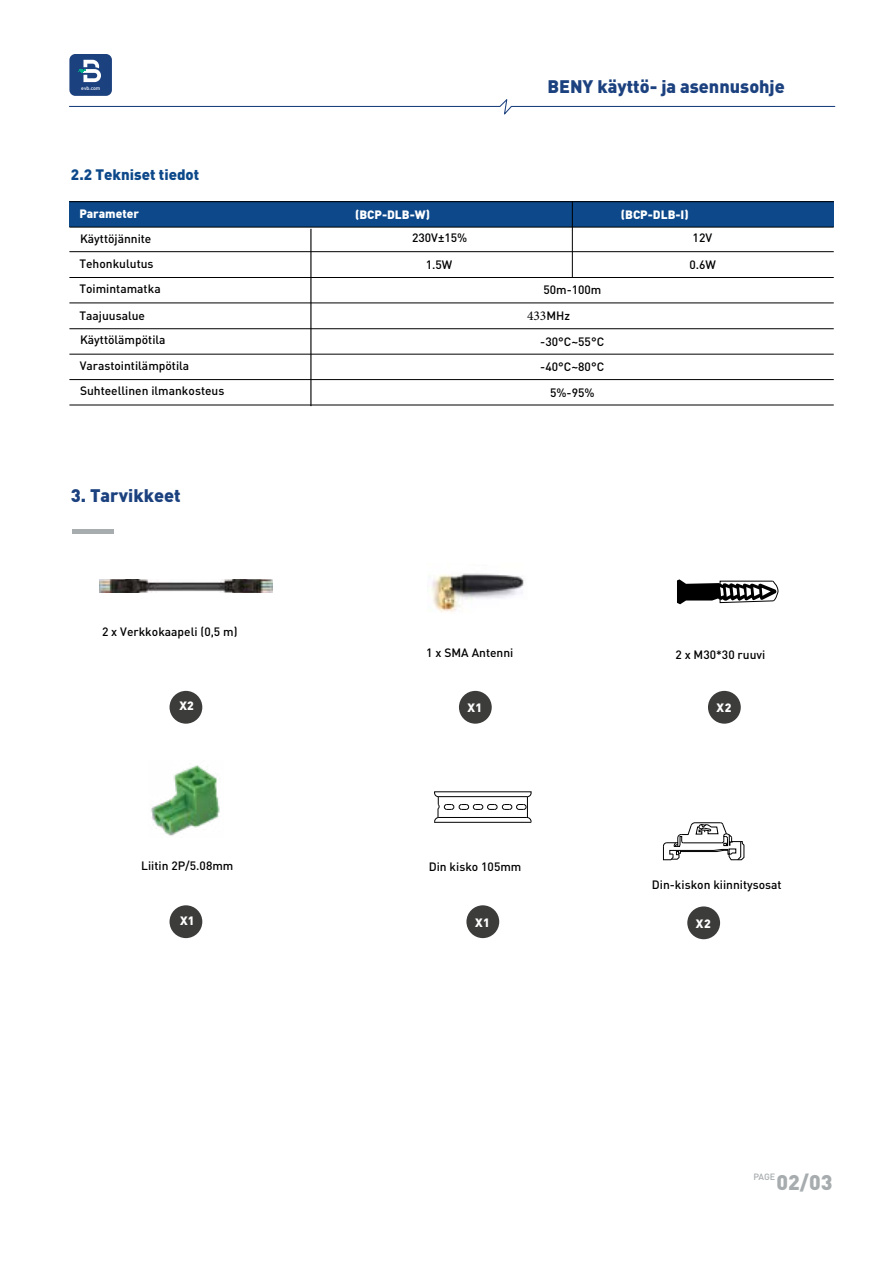
<style>
.page{position:relative;width:893px;height:1263px;background:#fff}
.page>*{position:absolute;margin:0;border:0;box-sizing:border-box;transform-origin:0 0}
.t1{font:900 21px "DIN Pro";color:#a7acae}
.t2{font:900 18px "DIN Pro";color:#1c417f}
.t3{font:900 15px "DIN Pro";color:#0c488a}
.t4{font:13.5px "Minion Pro";color:#000}
.t5{font:500 12px/25.3px "DIN Pro";color:#000}
.t6{font:900 12px "DIN Pro";color:#fff}
.t7{font:500 9px "DIN Pro";color:#a7acae}
.t8{font:500 5.1px "DIN Pro";color:#fff}
.s1{font-family:"DIN Pro";font-weight:500;font-size:12px}
</style>
<div class="page">
<hr style="left:69px;top:277px;width:765px;height:1px;background:#000">
<hr style="left:69px;top:328px;width:765px;height:1px;background:#000">
<hr style="left:69px;top:354px;width:765px;height:1px;background:#000">
<hr style="left:69px;top:251px;width:765px;height:1px;background:#000">
<hr style="left:69px;top:302px;width:765px;height:1px;background:#000">
<hr style="left:69px;top:379px;width:765px;height:1px;background:#000">
<div style="left:69px;top:202px;width:765px;height:25px;background:#0c488a"></div>
<hr style="left:69px;top:227px;width:765px;height:1px;background:#000">
<hr style="left:69px;top:201px;width:765px;height:1px;background:#000">
<hr style="left:311px;top:229px;width:1px;height:177px;background:#000">
<svg style="left:572px;top:202px;width:1px;height:24px"></svg>
<hr style="left:572px;top:226px;width:1px;height:51px;background:#000">
<hr style="left:69px;top:405px;width:765px;height:1px;background:#000">
<hr style="left:72px;top:529px;width:42px;height:4px;background:#a7acae">
<img style="left:431px;top:573px;width:93px;height:39px">
<img style="left:99px;top:579px;width:173px;height:14px">
<div style="left:170px;top:691px;width:32px;height:33px;background:#3c3c3b;border-radius:50%"></div>
<div style="left:459px;top:691px;width:33px;height:33px;background:#3c3c3b;border-radius:50%"></div>
<div style="left:170px;top:905px;width:32px;height:33px;background:#3c3c3b;border-radius:50%"></div>
<div style="left:687px;top:906px;width:33px;height:33px;background:#3c3c3b;border-radius:50%"></div>
<img style="left:151px;top:765px;width:69px;height:71px">
<svg style="left:663px;top:822px;width:82px;height:39px"></svg>
<div style="left:708px;top:691px;width:33px;height:33px;background:#3c3c3b;border-radius:50%"></div>
<svg style="left:677px;top:579px;width:101px;height:25px"></svg>
<div style="left:466px;top:905px;width:33px;height:33px;background:#3c3c3b;border-radius:50%"></div>
<svg style="left:434px;top:792px;width:98px;height:31px"></svg>
<svg style="left:69px;top:99px;width:767px;height:16px"></svg>
<div style="left:69px;top:54px;width:43px;height:42px;background:#1c417f;border-radius:6px"></div>
<svg style="left:78px;top:60px;width:23px;height:22px"></svg>
<p class="t8" style="left:81px;top:85px;width:21px">evb.com</p>
<h2 class="t2" style="left:547px;top:74px;width:239px">BENY käyttö- ja asennusohje</h2>
<p class="t3" style="left:71px;top:165px;width:130px">2.2 Tekniset tiedot</p>
<p class="t6" style="left:79px;top:205px;width:61px">Parameter</p>
<p class="t6" style="left:355px;top:206px;width:76px">(BCP-DLB-W)</p>
<p class="t6" style="left:621px;top:206px;width:69px">(BCP-DLB-I)</p>
<p class="t5" style="left:79px;top:250px;width:76px">Tehonkulutus</p>
<p class="t5" style="left:426px;top:252px;width:28px">1.5W</p>
<p class="t5" style="left:80px;top:225px;width:73px">Käyttöjännite</p>
<p class="t5" style="left:412px;top:225px;width:57px">230V±15%</p>
<p class="t5" style="left:693px;top:225px;width:21px">12V</p>
<p class="t5" style="left:689px;top:252px;width:28px">0.6W</p>
<p class="t5" style="left:79px;top:275px;width:83px">Toimintamatka</p>
<p class="t5" style="left:543px;top:277px;width:60px">50m-100m</p>
<p class="t5" style="left:79px;top:302px;width:67px">Taajuusalue</p>
<p class="t4" style="left:527px;top:307px;width:45px">433<span class="s1">MHz</span></p>
<p class="t5" style="left:80px;top:326px;width:111px">Käyttölämpötila<br>Varastointilämpötila</p>
<p class="t5" style="left:540px;top:328px;width:65px">-30 ~55°C</p>
<p class="t5" style="left:558px;top:328px;width:15px">°C</p>
<p class="t5" style="left:540px;top:354px;width:65px">-40 ~80°C</p>
<p class="t5" style="left:550px;top:354px;width:46px;text-indent:8px">°C<br>5%-95%</p>
<p class="t5" style="left:80px;top:377px;width:146px">Suhteellinen ilmankosteus</p>
<h2 class="t2" style="left:71px;top:484px;width:111px">3. Tarvikkeet</h2>
<p class="t5" style="left:102px;top:618px;width:137px">2 x Verkkokaapeli (0,5 m)</p>
<p class="t5" style="left:426px;top:639px;width:89px">1 x SMA Antenni</p>
<p class="t6" style="left:179px;top:698px;width:16px">X2</p>
<p class="t6" style="left:467px;top:700px;width:16px">X1</p>
<p class="t5" style="left:141px;top:852px;width:94px">Liitin 2P/5.08mm</p>
<p class="t5" style="left:429px;top:853px;width:94px">Din kisko 105mm</p>
<p class="t5" style="left:675px;top:641px;width:91px">2 x M30*30 ruuvi</p>
<p class="t6" style="left:716px;top:699px;width:16px">X2</p>
<p class="t5" style="left:652px;top:870px;width:131px">Din-kiskon kiinnitysosat</p>
<p class="t6" style="left:180px;top:912px;width:16px">X1</p>
<p class="t6" style="left:696px;top:915px;width:16px">X2</p>
<p class="t6" style="left:475px;top:914px;width:16px">X1</p>
<p class="t7" style="left:753px;top:1171px;width:24px">PAGE</p>
<h1 class="t1" style="left:777px;top:1168px;width:57px">02/03</h1>
</div>
